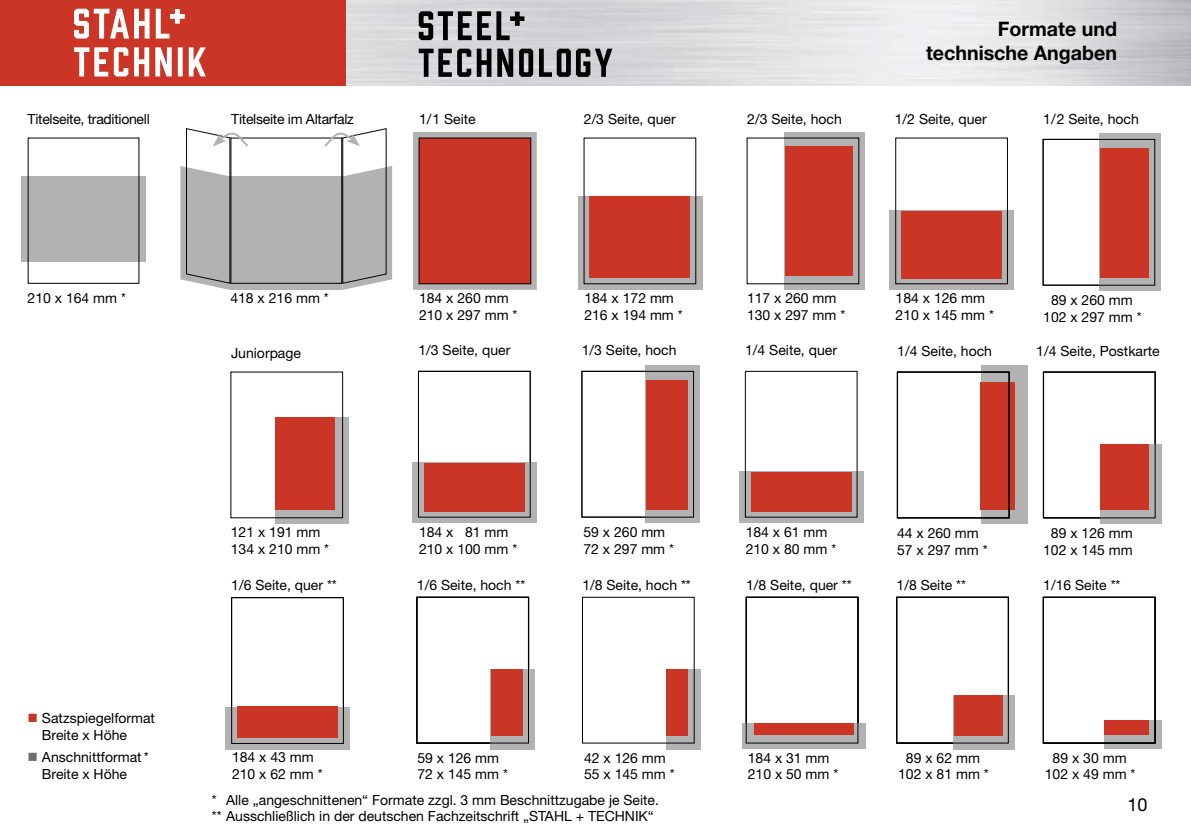
<style>
.page{position:relative;width:1191px;height:840px;background:#fff}
.page>*{position:absolute;margin:0;border:0;box-sizing:border-box;transform-origin:0 0}
.t1{font:700 20px/24px "Helvetica Neue LT Std";color:#000;text-align:right}
.t2{font:18px "Helvetica Neue LT Std";color:#000}
.t3{font:14px/16.8px "Helvetica Neue LT Std";color:#000}
.t4{font:14px "Helvetica Neue LT Std";letter-spacing:-.02em;color:#000}
.s1{color:#cb3526}
.s2{color:#706f6f}
</style>
<div class="page">
<div style="left:490px;top:668px;width:45px;height:80px;background:#b3b2b2"></div>
<div style="left:666px;top:668px;width:35px;height:80px;background:#b3b2b2"></div>
<div style="left:491px;top:668px;width:31px;height:67px;background:#cb3526"></div>
<div style="left:666px;top:668px;width:22px;height:67px;background:#cb3526"></div>
<div style="left:416px;top:596px;width:113px;height:147px;border:1px solid #000"></div>
<div style="left:953px;top:694px;width:61px;height:54px;background:linear-gradient(to right,#b3b2b2,#b3b2b2)"></div>
<svg style="left:1104px;top:719px;width:57px;height:29px"></svg>
<div style="left:953px;top:694px;width:49px;height:41px;background:#cb3526"></div>
<div style="left:896px;top:596px;width:112px;height:147px;border:1px solid #000"></div>
<svg style="left:742px;top:723px;width:123px;height:25px;fill:#b3b2b2"></svg>
<div style="left:754px;top:723px;width:99px;height:11px;background:#cb3526"></div>
<div style="left:1104px;top:719px;width:45px;height:15px;background:#cb3526"></div>
<div style="left:582px;top:596px;width:112px;height:147px;border:1px solid #000"></div>
<div style="left:1042px;top:596px;width:113px;height:147px;border:1px solid #000"></div>
<div style="left:745px;top:596px;width:113px;height:147px;border:1px solid #000"></div>
<svg style="left:413px;top:132px;width:124px;height:158px"></svg>
<div style="left:419px;top:138px;width:112px;height:145px;background:#cb3526"></div>
<svg style="left:1099px;top:133px;width:62px;height:158px;fill:#b3b2b2"></svg>
<div style="left:1099px;top:148px;width:49px;height:129px;background:#cb3526"></div>
<div style="left:1042px;top:139px;width:113px;height:146px;border:1px solid #000"></div>
<div style="left:578px;top:196px;width:124px;height:94px;background:#b3b2b2"></div>
<div style="left:583px;top:137px;width:113px;height:147px;border:1px solid #000"></div>
<div style="left:590px;top:196px;width:100px;height:82px;background:#cb3526"></div>
<div style="left:784px;top:132px;width:81px;height:158px;background:#b3b2b2"></div>
<div style="left:784px;top:147px;width:68px;height:129px;background:#cb3526"></div>
<div style="left:746px;top:137px;width:113px;height:147px;border:1px solid #000"></div>
<div style="left:412px;top:462px;width:125px;height:61px;background:#b3b2b2"></div>
<div style="left:418px;top:370px;width:113px;height:147px;border:1px solid #000"></div>
<div style="left:424px;top:462px;width:100px;height:49px;background:#cb3526"></div>
<div style="left:646px;top:365px;width:54px;height:158px;background:#b3b2b2"></div>
<div style="left:646px;top:380px;width:41px;height:129px;background:#cb3526"></div>
<div style="left:581px;top:370px;width:113px;height:147px;border:1px solid #000"></div>
<svg style="left:739px;top:471px;width:124px;height:52px;fill:#b3b2b2"></svg>
<div style="left:745px;top:370px;width:112px;height:147px;border:1px solid #000"></div>
<div style="left:751px;top:471px;width:100px;height:40px;background:#cb3526"></div>
<div style="left:980px;top:365px;width:47px;height:158px;background:#b3b2b2"></div>
<div style="left:980px;top:382px;width:34px;height:127px;background:#cb3526"></div>
<svg style="left:1099px;top:444px;width:62px;height:79px;fill:#b3b2b2"></svg>
<div style="left:1100px;top:444px;width:48px;height:65px;background:#cb3526"></div>
<div style="left:1043px;top:371px;width:112px;height:147px;border:1px solid #000"></div>
<div style="left:889px;top:211px;width:125px;height:79px;background:#b3b2b2"></div>
<div style="left:895px;top:137px;width:113px;height:147px;border:1px solid #000"></div>
<div style="left:901px;top:211px;width:100px;height:67px;background:#cb3526"></div>
<div style="left:897px;top:371px;width:112px;height:147px;border:1px solid #000"></div>
<div style="left:226px;top:706px;width:124px;height:43px;background:#b3b2b2"></div>
<div style="left:231px;top:597px;width:113px;height:146px;border:1px solid #000"></div>
<div style="left:237px;top:706px;width:101px;height:31px;background:#cb3526"></div>
<div style="left:275px;top:417px;width:74px;height:106px;background:#b3b2b2"></div>
<div style="left:275px;top:417px;width:60px;height:92px;background:#cb3526"></div>
<div style="left:230px;top:371px;width:113px;height:147px;border:1px solid #000"></div>
<div style="left:230px;top:176px;width:112px;height:114px;background:#b3b2b2"></div>
<div style="left:21px;top:176px;width:125px;height:85px;background:#b3b2b2"></div>
<svg style="left:180px;top:128px;width:70px;height:162px"></svg>
<svg style="left:322px;top:128px;width:70px;height:162px"></svg>
<div style="left:0;top:0;width:346px;height:85px;background:#cb3526"></div>
<svg style="left:74px;top:9px;width:111px;height:29px"></svg>
<svg style="left:74px;top:47px;width:132px;height:29px"></svg>
<svg style="left:419px;top:11px;width:105px;height:29px"></svg>
<svg style="left:419px;top:49px;width:193px;height:28px"></svg>
<p class="t4" style="left:28px;top:110px;width:124px">Titelseite, traditionell</p>
<p class="t4" style="left:231px;top:110px;width:124px">Titelseite im Altarfalz</p>
<h1 class="t1" style="left:926px;top:17px;width:192px">Formate und technische Angaben</h1>
<p class="t3" style="left:584px;top:110px;width:93px">2/3 Seite, quer</p>
<p class="t3" style="left:747px;top:110px;width:96px">2/3 Seite, hoch</p>
<p class="t3" style="left:419px;top:110px;width:58px">1/1 Seite</p>
<p class="t3" style="left:1043px;top:110px;width:97px">1/2 Seite, hoch</p>
<p class="t3" style="left:895px;top:110px;width:93px">1/2 Seite, quer</p>
<p class="t3" style="left:28px;top:289px;width:100px">210 x 164 mm *</p>
<p class="t3" style="left:230px;top:289px;width:100px">418 x 216 mm *</p>
<p class="t3" style="left:231px;top:344px;width:72px">Juniorpage</p>
<p class="t3" style="left:419px;top:289px;width:100px">184 x 260 mm<br>210 x 297 mm *</p>
<p class="t3" style="left:584px;top:289px;width:100px">184 x 172 mm<br>216 x 194 mm *</p>
<p class="t3" style="left:747px;top:289px;width:100px">117 x 260 mm<br>130 x 297 mm *</p>
<p class="t3" style="left:1043px;top:291px;width:100px;text-align:center">89 x 260 mm<br>102 x 297 mm *</p>
<p class="t3" style="left:895px;top:289px;width:100px">184 x 126 mm<br>210 x 145 mm *</p>
<p class="t3" style="left:897px;top:342px;width:96px">1/4 Seite, hoch</p>
<p class="t3" style="left:418px;top:342px;width:93px">1/3 Seite, quer</p>
<p class="t3" style="left:582px;top:342px;width:96px">1/3 Seite, hoch</p>
<p class="t3" style="left:745px;top:342px;width:93px">1/4 Seite, quer</p>
<p class="t3" style="left:1036px;top:342px;width:125px">1/4 Seite, Postkarte</p>
<p class="t3" style="left:231px;top:523px;width:100px">121 x 191 mm<br>134 x 210 mm *</p>
<p class="t3" style="left:419px;top:523px;width:100px">184 x 81 mm<br>210 x 100 mm *</p>
<p class="t3" style="left:583px;top:523px;width:92px">59 x 260 mm<br>72 x 297 mm *</p>
<p class="t3" style="left:745px;top:523px;width:92px">184 x 61 mm<br>210 x 80 mm *</p>
<p class="t3" style="left:897px;top:524px;width:92px">44 x 260 mm<br>57 x 297 mm *</p>
<p class="t3" style="left:1043px;top:524px;width:91px;text-align:center">89 x 126 mm<br>102 x 145 mm</p>
<p class="t3" style="left:231px;top:576px;width:107px">1/6 Seite, quer **</p>
<p class="t3" style="left:417px;top:575px;width:110px">1/6 Seite, hoch **</p>
<p class="t3" style="left:582px;top:575px;width:110px">1/8 Seite, hoch **</p>
<p class="t3" style="left:1043px;top:575px;width:79px">1/16 Seite **</p>
<p class="t3" style="left:746px;top:575px;width:107px">1/8 Seite, quer **</p>
<p class="t3" style="left:896px;top:575px;width:71px">1/8 Seite **</p>
<p class="t3" style="left:42px;top:709px;width:115px;text-indent:-14px"><span class="s1">■</span> Satzspiegelformat<br>Breite x Höhe</p>
<p class="t3" style="left:28px;top:748px;width:122px;text-align:center"><span class="s2">■</span> Anschnittformat *<br>Breite x Höhe</p>
<p class="t3" style="left:232px;top:747px;width:92px">184 x 43 mm<br>210 x 62 mm *</p>
<p class="t3" style="left:212px;top:790px;width:448px">* Alle „angeschnittenen“ Formate zzgl. 3 mm Beschnittzugabe je Seite. ** Ausschließlich in der deutschen Fachzeitschrift „STAHL + TECHNIK“</p>
<p class="t3" style="left:417px;top:748px;width:92px">59 x 126 mm<br>72 x 145 mm *</p>
<p class="t3" style="left:584px;top:748px;width:92px">42 x 126 mm<br>55 x 145 mm *</p>
<p class="t3" style="left:1044px;top:748px;width:92px;text-align:center">89 x 30 mm<br>102 x 49 mm *</p>
<p class="t3" style="left:748px;top:748px;width:92px">184 x 31 mm<br>210 x 50 mm *</p>
<p class="t3" style="left:898px;top:748px;width:92px;text-align:center">89 x 62 mm<br>102 x 81 mm *</p>
<p class="t2" style="left:1127px;top:793px;width:22px">10</p>
</div>
